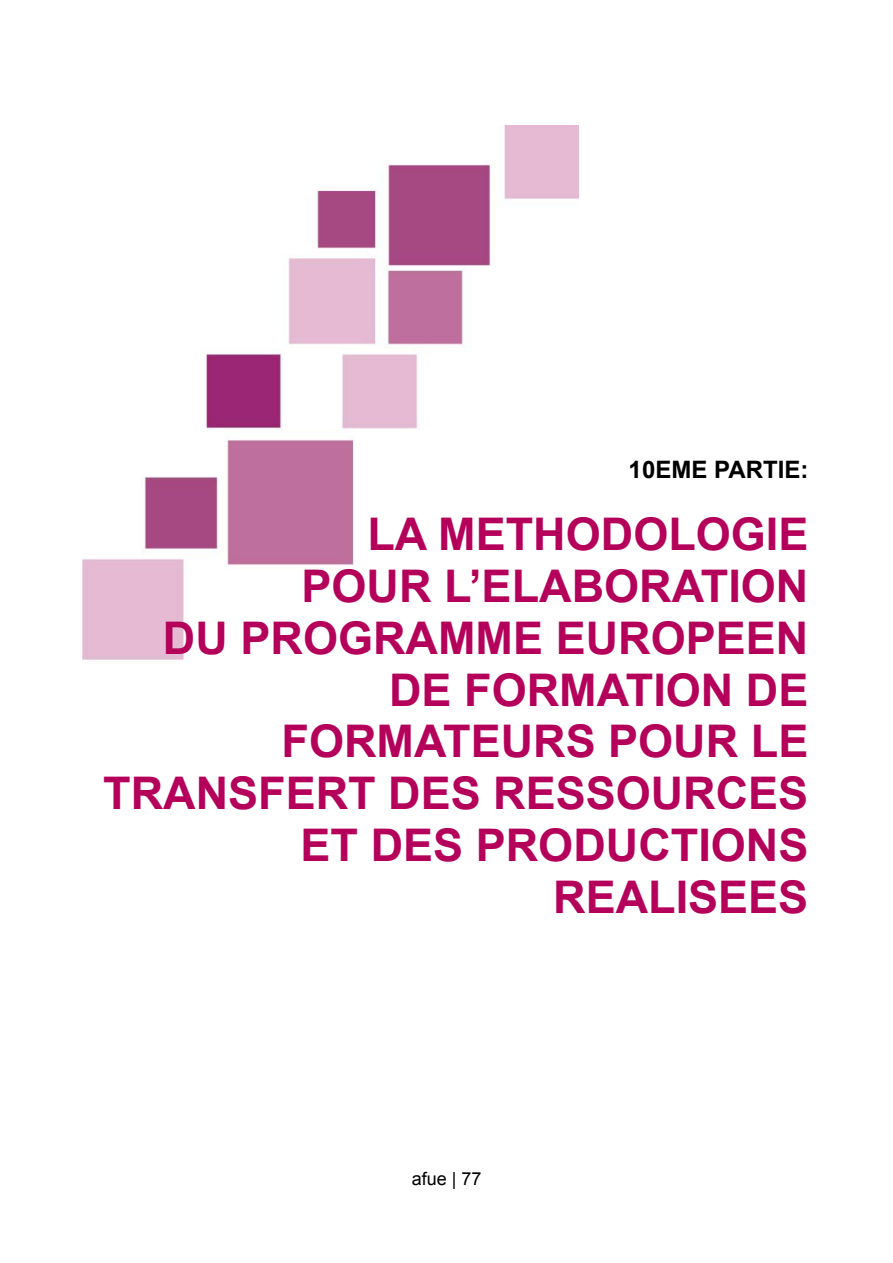
<style>
.page{position:relative;width:893px;height:1263px;background:#fff}
.page>*{position:absolute;margin:0;border:0;box-sizing:border-box;transform-origin:0 0}
.t1{font:700 45px/51.8px "Arial";color:#b4005a;text-align:right}
.t2{font:700 24px "Arial";color:#000}
.t3{font:18px "Arial";color:#000}
</style>
<div class="page">
<img style="left:82px;top:125px;width:496px;height:535px">
<p class="t2" style="left:628px;top:456px;width:181px">10EME PARTIE:</p>
<p class="t1" style="left:103px;top:509px;width:706px">LA METHODOLOGIE<br>POUR L’ELABORATION<br>DU PROGRAMME EUROPEEN<br>DE FORMATION DE<br>FORMATEURS POUR LE<br>TRANSFERT DES RESSOURCES<br>ET DES PRODUCTIONS<br>REALISEES</p>
<p class="t3" style="left:412px;top:1169px;width:71px">afue | 77</p>
</div>
